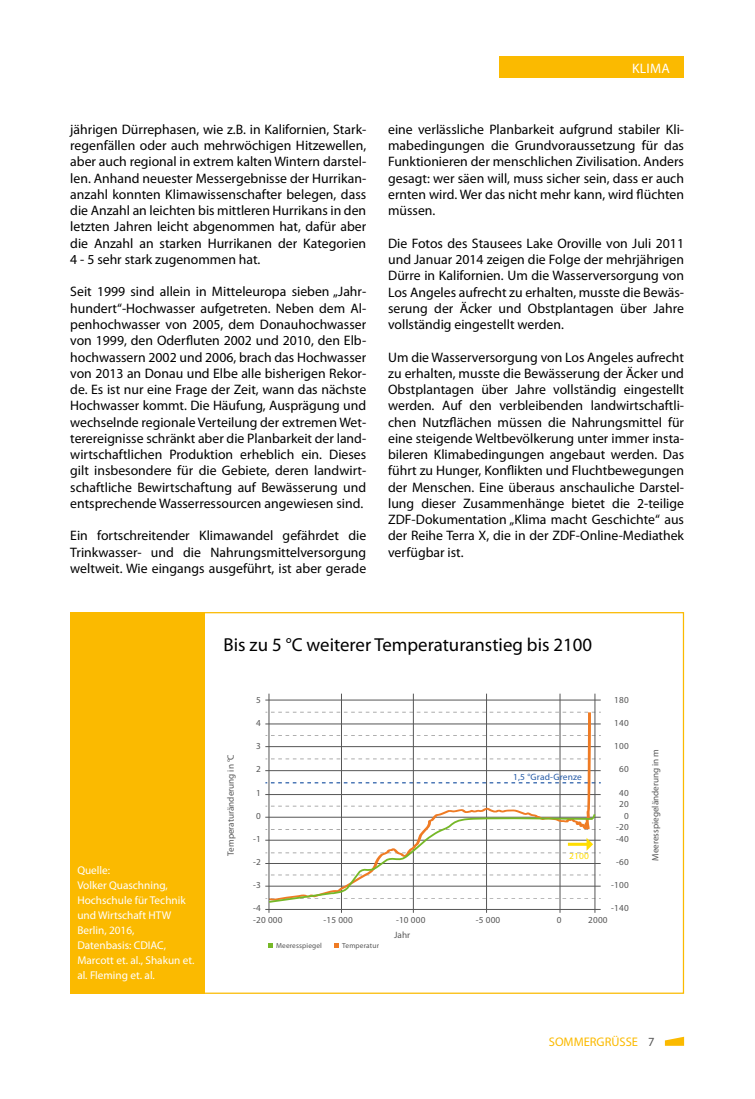
<style>
.page{position:relative;width:755px;height:1099px;background:#fff}
.page>*{position:absolute;margin:0;border:0;box-sizing:border-box;transform-origin:0 0}
.t1{font:18.88px "Myriad Pro";color:#000}
.t2{font:13.75px/16.2px "Myriad Pro";color:#000;text-align:justify}
.t3{font:13.75px "Myriad Pro";letter-spacing:.02em;color:#fff}
.t4{font:12.5px "Myriad Pro";color:#fbba00}
.t5{font:11.25px/15px "Myriad Pro";color:#fff}
.t6{font:9.12px/11.5px "Myriad Pro";color:#565656;text-align:right}
.t7{font:9.12px "Myriad Pro";letter-spacing:.02em;color:#265ba7}
.t8{font:9.12px "Myriad Pro";color:#fd0}
.t9{font:7.38px "Myriad Pro";letter-spacing:.02em;color:#565656}
.s1{color:#565656}
</style>
<div class="page">
<hr style="left:265px;top:909px;width:335px;height:1px;background:#565656">
<hr style="left:265px;top:794px;width:335px;height:1px;background:#565656">
<hr style="left:265px;top:770px;width:335px;height:1px;background:#565656">
<hr style="left:265px;top:746px;width:336px;height:1px;background:#565656">
<hr style="left:265px;top:723px;width:336px;height:1px;background:#565656">
<hr style="left:265px;top:699px;width:336px;height:1px;background:#565656">
<svg style="left:268px;top:943px;width:5px;height:4px"></svg>
<svg style="left:334px;top:943px;width:5px;height:4px"></svg>
<hr style="left:341px;top:693px;width:1px;height:219px;background:#565656">
<hr style="left:413px;top:693px;width:1px;height:219px;background:#565656">
<hr style="left:486px;top:693px;width:1px;height:219px;background:#565656">
<hr style="left:560px;top:693px;width:1px;height:219px;background:#565656">
<hr style="left:594px;top:693px;width:1px;height:219px;background:#565656">
<svg style="left:268px;top:712px;width:323px;height:100px"></svg>
<hr style="left:269px;top:693px;width:1px;height:219px;background:#565656">
<svg style="left:265px;top:812px;width:336px;height:92px"></svg>
<svg style="left:665px;top:1036px;width:19px;height:9px"></svg>
<div style="left:500px;top:57px;width:184px;height:21px;background:#fbba00"></div>
<div style="left:70px;top:612px;width:135px;height:381px;background:#fbba00"></div>
<p class="t2" style="left:70px;top:121px;width:297px">jährigen Dürrephasen, wie z.B. in Kalifornien, Stark&shy;regenfällen oder auch mehrwöchigen Hitzewellen, aber auch regional in extrem kalten Wintern darstel&shy;len. Anhand neuester Messergebnisse der Hurrikan&shy;anzahl konnten Klimawissenschafter belegen, dass die Anzahl an leichten bis mittleren Hurrikans in den letzten Jahren leicht abgenommen hat, dafür aber die Anzahl an starken Hurrikanen der Kategorien 4 - 5 sehr stark zugenommen hat.</p>
<p class="t2" style="left:70px;top:283px;width:297px">Seit 1999 sind allein in Mitteleuropa sieben „Jahr&shy;hundert“-Hochwasser aufgetreten. Neben dem Al&shy;penhochwasser von 2005, dem Donauhochwasser von 1999, den Oderfluten 2002 und 2010, den Elb&shy;hochwassern 2002 und 2006, brach das Hochwasser von 2013 an Donau und Elbe alle bisherigen Rekor&shy;de. Es ist nur eine Frage der Zeit, wann das nächste Hochwasser kommt. Die Häufung, Ausprägung und wechselnde regionale Verteilung der extremen Wet&shy;terereignisse schränkt aber die Planbarkeit der land&shy;wirtschaftlichen Produktion erheblich ein. Dieses gilt insbesondere für die Gebiete, deren landwirt&shy;schaftliche Bewirtschaftung auf Bewässerung und entsprechende Wasserressourcen angewiesen sind.</p>
<p class="t2" style="left:70px;top:527px;width:297px">Ein fortschreitender Klimawandel gefährdet die Trinkwasser- und die Nahrungsmittelversorgung weltweit. Wie eingangs ausgeführt, ist aber gerade</p>
<p class="t3" style="left:632px;top:59px;width:39px">KLIMA</p>
<p class="t2" style="left:388px;top:121px;width:297px">eine verlässliche Planbarkeit aufgrund stabiler Kli&shy;mabedingungen die Grundvoraussetzung für das Funktionieren der menschlichen Zivilisation. Anders gesagt: wer säen will, muss sicher sein, dass er auch ernten wird. Wer das nicht mehr kann, wird flüchten müssen.</p>
<p class="t2" style="left:388px;top:235px;width:297px">Die Fotos des Stausees Lake Oroville von Juli 2011 und Januar 2014 zeigen die Folge der mehrjährigen Dürre in Kalifornien. Um die Wasserversorgung von Los Angeles aufrecht zu erhalten, musste die Bewäs&shy;serung der Äcker und Obstplantagen über Jahre vollständig eingestellt werden.</p>
<p class="t2" style="left:388px;top:348px;width:297px">Um die Wasserversorgung von Los Angeles aufrecht zu erhalten, musste die Bewässerung der Äcker und Obstplantagen über Jahre vollständig eingestellt werden. Auf den verbleibenden landwirtschaftli&shy;chen Nutzflächen müssen die Nahrungsmittel für eine steigende Weltbevölkerung unter immer insta&shy;bileren Klimabedingungen angebaut werden. Das führt zu Hunger, Konflikten und Fluchtbewegungen der Menschen. Eine überaus anschauliche Darstel&shy;lung dieser Zusammenhänge bietet die 2-teilige ZDF-Dokumentation „Klima macht Geschichte“ aus der Reihe Terra X, die in der ZDF-Online-Mediathek verfügbar ist.</p>
<p class="t5" style="left:77px;top:862px;width:119px">Quelle:<br>Volker Quaschning,<br>Hochschule für Technik und Wirtschaft HTW<br>Berlin, 2016,<br>Datenbasis: CDIAC,<br>Marcott et. al., Shakun et. al. Fleming et. al.</p>
<h1 class="t1" style="left:224px;top:633px;width:370px">Bis zu 5 °C weiterer Temperaturanstieg bis 2100</h1>
<p class="t6" style="left:614px;top:694px;width:16px">180</p>
<p class="t6" style="left:614px;top:717px;width:16px">140</p>
<p class="t6" style="left:614px;top:740px;width:16px">100</p>
<p class="t6" style="left:619px;top:763px;width:11px">60</p>
<p class="t6" style="left:616px;top:786px;width:14px">40<br>20<br>0 -20 -40</p>
<p class="t6" style="left:616px;top:855px;width:14px">-60</p>
<p class="t6" style="left:611px;top:878px;width:19px">-100</p>
<p class="t6" style="left:611px;top:901px;width:19px">-140</p>
<p class="t6" style="left:256px;top:694px;width:6px">5</p>
<p class="t6" style="left:256px;top:717px;width:6px">4</p>
<p class="t6" style="left:256px;top:740px;width:6px">3</p>
<p class="t6" style="left:256px;top:763px;width:6px">2</p>
<p class="t6" style="left:256px;top:786px;width:6px">1</p>
<p class="t6" style="left:256px;top:809px;width:6px">0</p>
<p class="t6" style="left:253px;top:832px;width:9px">-1</p>
<p class="t6" style="left:253px;top:855px;width:9px">-2</p>
<p class="t6" style="left:253px;top:878px;width:9px">-3</p>
<p class="t6" style="left:253px;top:901px;width:9px">-4</p>
<p class="t6" style="left:225px;top:855px;width:103px;rotate:-90deg">Temperaturänderung in °C</p>
<p class="t6" style="left:649px;top:860px;width:113px;rotate:-90deg">Meeresspiegeländerung in m</p>
<p class="t7" style="left:513px;top:771px;width:70px">1,5 °Grad-Grenze</p>
<p class="t8" style="left:569px;top:850px;width:21px">2100</p>
<p class="t6" style="left:253px;top:914px;width:31px">-20 000</p>
<p class="t6" style="left:323px;top:914px;width:31px">-15 000</p>
<p class="t6" style="left:396px;top:914px;width:31px">-10 000</p>
<p class="t6" style="left:476px;top:914px;width:26px">-5 000</p>
<p class="t6" style="left:557px;top:914px;width:6px">0</p>
<p class="t6" style="left:588px;top:914px;width:21px">2000</p>
<p class="t9" style="left:276px;top:941px;width:47px">Meeresspiegel</p>
<p class="t9" style="left:342px;top:941px;width:38px">Temperatur</p>
<p class="t6" style="left:394px;top:928px;width:17px">Jahr</p>
<p class="t4" style="left:549px;top:1033px;width:107px">SOMMERGRÜSSE <span class="s1">7</span></p>
</div>
